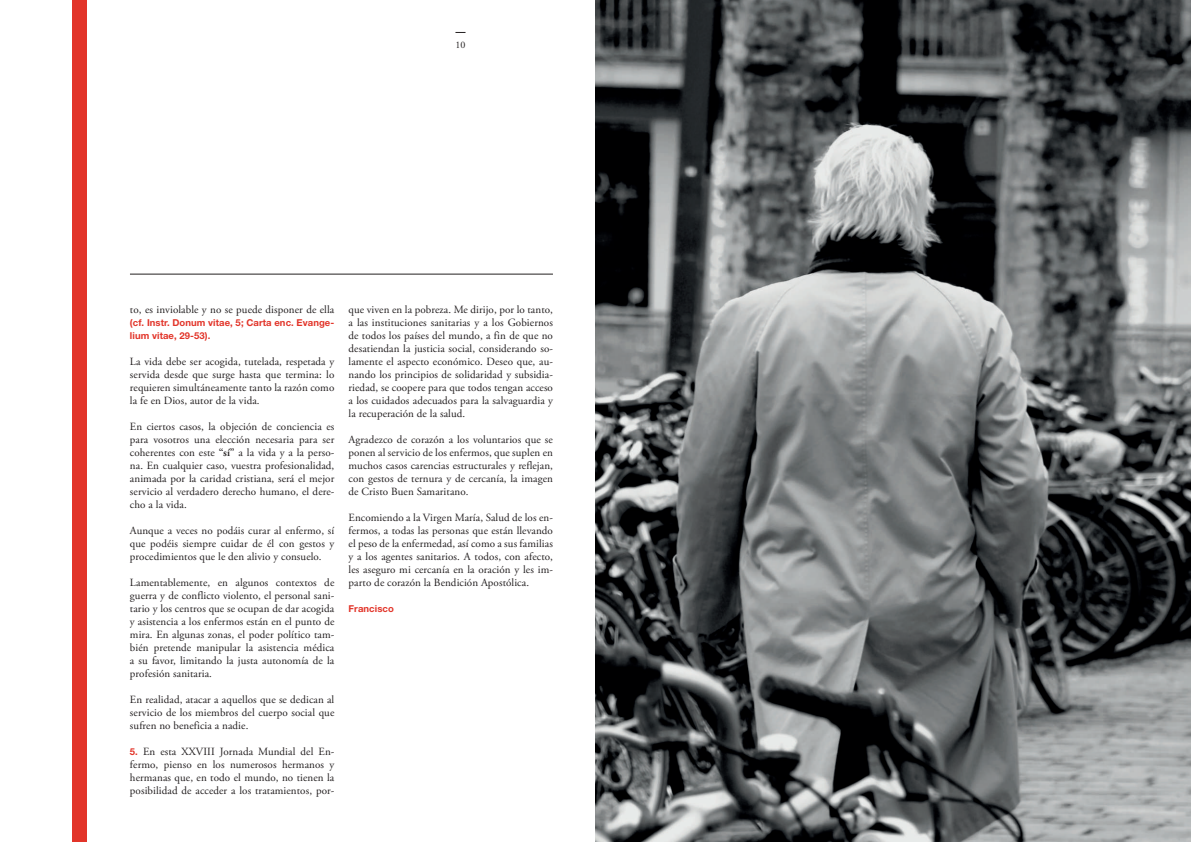
<style>
.page{position:relative;width:1191px;height:842px;background:#fff}
.page>*{position:absolute;margin:0;border:0;box-sizing:border-box;transform-origin:0 0}
.t1{font:11px/13px "Adobe Garamond Pro";letter-spacing:.01em;color:#231f20;text-align:justify}
.t2{font:10px "Adobe Garamond Pro";color:#231f20}
.t3{font:700 9.5px/13px "Helvetica Neue LT Std";letter-spacing:.01em;color:#e23429}
.s1{font-weight:600}
.s2{font-family:"Helvetica Neue LT Std";font-weight:700;font-size:9.5px;color:#e23429}
</style>
<div class="page">
<div style="left:72px;top:0;width:14px;height:842px;background:#e23429"></div>
<hr style="left:130px;top:274px;width:423px;height:1px;background:#231f20">
<img style="left:595px;top:0;width:596px;height:842px">
<p class="t2" style="left:455px;top:39px;width:12px">10</p>
<p class="t1" style="left:130px;top:303px;width:206px">to, es inviolable y no se puede disponer de ella</p>
<p class="t3" style="left:130px;top:316px;width:206px">(cf. Instr. Donum vitae, 5; Carta enc. Evange&shy;lium vitae, 29-53).</p>
<p class="t1" style="left:130px;top:355px;width:206px">La vida debe ser acogida, tutelada, respetada y servida desde que surge hasta que termina: lo requieren simultáneamente tanto la razón como la fe en Dios, autor de la vida.</p>
<p class="t1" style="left:130px;top:420px;width:206px">En ciertos casos, la objeción de conciencia es para vosotros una elección necesaria para ser coherentes con este <span class="s1">“sí”</span> a la vida y a la perso&shy;na. En cualquier caso, vuestra profesionalidad, animada por la caridad cristiana, será el mejor servicio al verdadero derecho humano, el dere&shy;cho a la vida.</p>
<p class="t1" style="left:130px;top:525px;width:206px">Aunque a veces no podáis curar al enfermo, sí que podéis siempre cuidar de él con gestos y procedimientos que le den alivio y consuelo.</p>
<p class="t1" style="left:130px;top:577px;width:206px">Lamentablemente, en algunos contextos de guerra y de conflicto violento, el personal sani&shy;tario y los centros que se ocupan de dar acogida y asistencia a los enfermos están en el punto de mira. En algunas zonas, el poder político tam&shy;bién pretende manipular la asistencia médica a su favor, limitando la justa autonomía de la profesión sanitaria.</p>
<p class="t1" style="left:130px;top:694px;width:206px">En realidad, atacar a aquellos que se dedican al servicio de los miembros del cuerpo social que sufren no beneficia a nadie.</p>
<p class="t1" style="left:130px;top:745px;width:206px"><span class="s2">5.</span> En esta XXVIII Jornada Mundial del En&shy;fermo, pienso en los numerosos hermanos y hermanas que, en todo el mundo, no tienen la posibilidad de acceder a los tratamientos, por-</p>
<p class="t1" style="left:348px;top:303px;width:206px">que viven en la pobreza. Me dirijo, por lo tanto, a las instituciones sanitarias y a los Gobiernos de todos los países del mundo, a fin de que no desatiendan la justicia social, considerando so&shy;lamente el aspecto económico. Deseo que, au&shy;nando los principios de solidaridad y subsidia&shy;riedad, se coopere para que todos tengan acceso a los cuidados adecuados para la salvaguardia y la recuperación de la salud.</p>
<p class="t1" style="left:348px;top:434px;width:206px">Agradezco de corazón a los voluntarios que se ponen al servicio de los enfermos, que suplen en muchos casos carencias estructurales y reflejan, con gestos de ternura y de cercanía, la imagen de Cristo Buen Samaritano.</p>
<p class="t1" style="left:348px;top:512px;width:206px">Encomiendo a la Virgen María, Salud de los en&shy;fermos, a todas las personas que están llevando el peso de la enfermedad, así como a sus familias y a los agentes sanitarios. A todos, con afecto, les aseguro mi cercanía en la oración y les im&shy;parto de corazón la Bendición Apostólica.</p>
<p class="t3" style="left:348px;top:602px;width:47px">Francisco</p>
</div>
